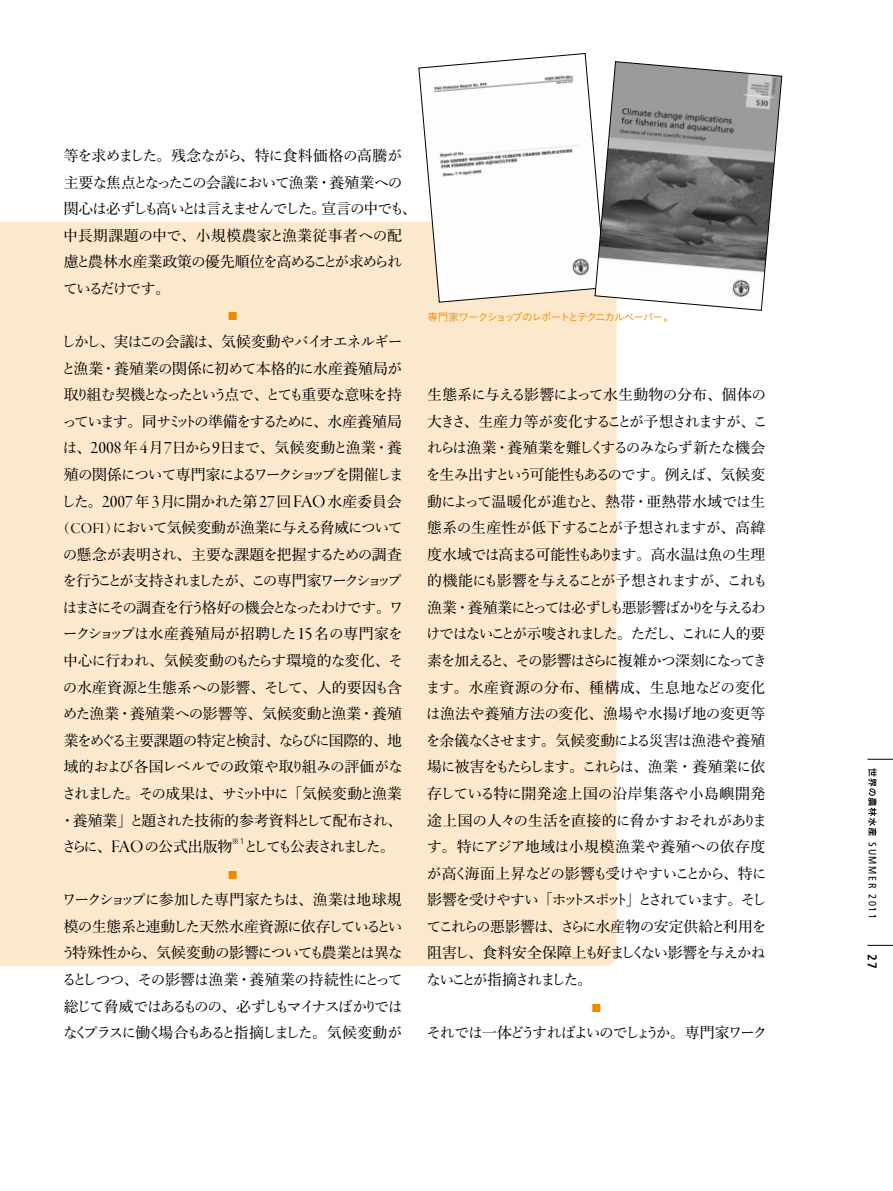
<style>
.page{position:relative;width:893px;height:1191px;background:#fff}
.page>*{position:absolute;margin:0;border:0;box-sizing:border-box;transform-origin:0 0}
.t1{font:14.85px/26.5px "Yu Mincho Std M";letter-spacing:-.07em;color:#000}
.t2{font:14.85px "Yu Mincho Std M";letter-spacing:-.14em;color:#000}
.t3{font:14.85px "Yu Mincho Std M";letter-spacing:-.035em;color:#000}
.t4{font:14.85px "Yu Mincho Std M";letter-spacing:-.025em;color:#000}
.t5{font:14.85px "Yu Mincho Std M";color:#000}
.t6{font:14.85px "Yu Mincho Std M";letter-spacing:-.125em;color:#000}
.t7{font:14.85px "Yu Mincho Std M";letter-spacing:-.165em;color:#000}
.t8{font:14.85px "Yu Mincho Std M";letter-spacing:-.17em;color:#000}
.t9{font:14.85px "Yu Mincho Std M";letter-spacing:-.145em;color:#000}
.t10{font:14.85px "Yu Mincho Std M";letter-spacing:-.095em;color:#000}
.t11{font:14.85px "Yu Mincho Std M";letter-spacing:-.115em;color:#000}
.t12{font:14.85px "Yu Mincho Std M";letter-spacing:-.03em;color:#000}
.t13{font:14.85px "Yu Mincho Std M";letter-spacing:-.09em;color:#000}
.t14{font:14.85px "Yu Mincho Std M";letter-spacing:-.005em;color:#000}
.t15{font:14.85px "Yu Mincho Std M";letter-spacing:-.16em;color:#000}
.t16{font:700 condensed 12.75px "Frutiger";color:#000}
.t17{font:10.65px "Koburina Go Std W3";letter-spacing:-.11em;color:#ef8a00}
.t18{font:condensed 10.65px "Frutiger";letter-spacing:.15em;color:#000}
.t19{font:10.65px "Yu Mincho Std M";color:#ef8a00}
.t20{font:7.5px "Koburina Go Std W3";color:#000}
.s1{font-family:"Garamond Premr Pro Disp";font-size:18.6px}
.s2{font-family:"Garamond Premr Pro Disp";font-size:18.15px}
.s3{font-size:12.75px}
.s4{font-family:"Garamond Premr Pro Disp";font-size:15.6px}
.s5{font-family:"Frutiger";font-weight:300;font-size:8.25px}
</style>
<div class="page">
<div style="left:0;top:222px;width:617px;height:744px;background:#fce8cc"></div>
<svg style="left:419px;top:53px;width:176px;height:249px"></svg>
<svg style="left:595px;top:61px;width:187px;height:249px"></svg>
<svg style="left:867px;top:945px;width:26px;height:1px"></svg>
<svg style="left:867px;top:759px;width:26px;height:1px"></svg>
<svg style="left:868px;top:768px;width:9px;height:68px"></svg>
<p class="t1" style="left:63px;top:142px;width:355px">等を求めました。残念ながら、特に食料価格の高騰が主要な焦点となったこの会議において漁業･養殖業への関心は必ずしも高いとは言えませんでした。宣言の中でも、中長期課題の中で、小規模農家と漁業従事者への配慮と農林水産業政策の優先順位を高めることが求められているだけです。</p>
<p class="t19" style="left:227px;top:309px;width:12px">■</p>
<p class="t1" style="left:61px;top:328px;width:343px">しかし、実はこの会議は、気候変動やバイオエネルギー</p>
<p class="t4" style="left:61px;top:357px;width:343px">と漁業･養殖業の関係に初めて本格的に水産養殖局が</p>
<p class="t8" style="left:64px;top:384px;width:340px">取り組む契機となったという点で、とても重要な意味を持</p>
<p class="t9" style="left:62px;top:410px;width:341px">っています。同サミットの準備をするために、水産養殖局</p>
<p class="t6" style="left:63px;top:437px;width:341px">は、<span class="s1">2008</span>年<span class="s1">4</span>月<span class="s1">7</span>日から<span class="s1">9</span>日まで、気候変動と漁業･養</p>
<p class="t10" style="left:64px;top:463px;width:342px">殖の関係について専門家によるワークショップを開催しま</p>
<p class="t3" style="left:61px;top:490px;width:342px">した。<span class="s1">2007</span>年<span class="s1">3</span>月に開かれた第<span class="s1">27</span>回<span class="s2">FAO</span>水産委員会</p>
<p class="t1" style="left:57px;top:514px;width:347px"><span class="s3">（</span><span class="s4">COFI</span> <span class="s3">）</span>において気候変動が漁業に与える脅威について</p>
<p class="t1" style="left:63px;top:541px;width:340px">の懸念が表明され、主要な課題を把握するための調査</p>
<p class="t7" style="left:62px;top:570px;width:341px">を行うことが支持されましたが、この専門家ワークショップ</p>
<p class="t2" style="left:63px;top:596px;width:343px">はまさにその調査を行う格好の機会となったわけです。ワ</p>
<p class="t12" style="left:63px;top:623px;width:342px">ークショップは水産養殖局が招聘した<span class="s1">15</span>名の専門家を</p>
<p class="t3" style="left:63px;top:649px;width:342px">中心に行われ、気候変動のもたらす環境的な変化、そ</p>
<p class="t5" style="left:63px;top:676px;width:340px">の水産資源と生態系への影響、そして、人的要因も含</p>
<p class="t5" style="left:63px;top:703px;width:341px">めた漁業･養殖業への影響等、気候変動と漁業･養殖</p>
<p class="t13" style="left:64px;top:729px;width:340px">業をめぐる主要課題の特定と検討、ならびに国際的、地</p>
<p class="t4" style="left:64px;top:756px;width:341px">域的および各国レベルでの政策や取り組みの評価がな</p>
<p class="t2" style="left:62px;top:782px;width:342px">されました。その成果は、サミット中に「気候変動と漁業</p>
<p class="t1" style="left:64px;top:807px;width:340px">･養殖業」と題された技術的参考資料として配布され、</p>
<p class="t14" style="left:62px;top:835px;width:172px">さらに、<span class="s2">FAO</span>の公式出版物</p>
<p class="t20" style="left:232px;top:835px;width:14px">※<span class="s5">1</span></p>
<p class="t15" style="left:244px;top:835px;width:153px">としても公表されました。</p>
<p class="t19" style="left:227px;top:867px;width:12px">■</p>
<p class="t1" style="left:61px;top:886px;width:344px;text-align:justify">ワークショップに参加した専門家たちは、漁業は地球規模の生態系と連動した天然水産資源に依存しているという特殊性から、気候変動の影響についても農業とは異なるとしつつ、その影響は漁業･養殖業の持続性にとって総じて脅威ではあるものの、必ずしもマイナスばかりではなくプラスに働く場合もあると指摘しました。気候変動が</p>
<p class="t17" style="left:427px;top:309px;width:248px">専門家ワークショップのレポートとテクニカルペーパー。</p>
<p class="t1" style="left:426px;top:381px;width:344px">生態系に与える影響によって水生動物の分布、個体の大きさ、生産力等が変化することが予想されますが、これらは漁業･養殖業を難しくするのみならず新たな機会を生み出すという可能性もあるのです。例えば、気候変動によって温暖化が進むと、熱帯･亜熱帯水域では生態系の生産性が低下することが予想されますが、高緯度水域では高まる可能性もあります。高水温は魚の生理的機能にも影響を与えることが予想されますが、これも漁業･養殖業にとっては必ずしも悪影響ばかりを与えるわけではないことが示唆されました。ただし、これに人的要素を加えると、その影響はさらに複雑かつ深刻になってきます。水産資源の分布、種構成、生息地などの変化は漁法や養殖方法の変化、漁場や水揚げ地の変更等を余儀なくさせます。気候変動による災害は漁港や養殖場に被害をもたらします。これらは、漁業・養殖業に依存している特に開発途上国の沿岸集落や小島嶼開発途上国の人々の生活を直接的に脅かすおそれがあります。特にアジア地域は小規模漁業や養殖への依存度が高く海面上昇などの影響も受けやすいことから、特に影響を受けやすい「ホットスポット」とされています。そしてこれらの悪影響は、さらに水産物の安定供給と利用を阻害し、食料安全保障上も好ましくない影響を与えかねないことが指摘されました。</p>
<p class="t19" style="left:591px;top:1000px;width:12px">■</p>
<p class="t11" style="left:426px;top:1022px;width:343px">それでは一体どうすればよいのでしょうか。専門家ワーク</p>
<p class="t18" style="left:879px;top:842px;width:78px;rotate:90deg">SUMMER 2011</p>
<p class="t16" style="left:880px;top:954px;width:16px;rotate:90deg">27</p>
</div>
